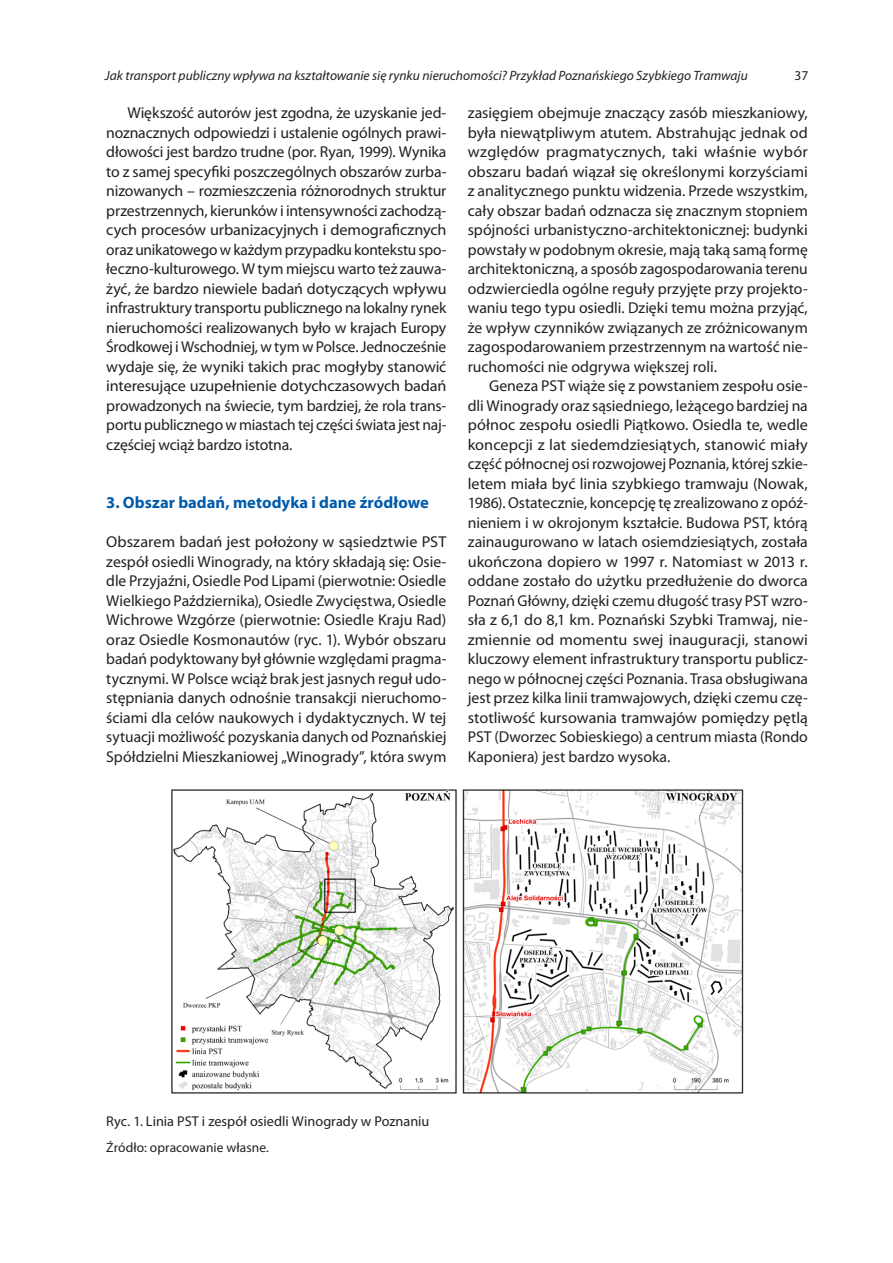
<style>
.page{position:relative;width:893px;height:1263px;background:#fff}
.page>*{position:absolute;margin:0;border:0;box-sizing:border-box;transform-origin:0 0}
.t1{font:700 16.5px "Myriad Pro";letter-spacing:.005em;color:#015aaa}
.t2{font:15.75px/19.5px "Myriad Pro";letter-spacing:-.005em;color:#231f20;text-align:justify}
.t3{font:14.25px "Myriad Pro";color:#231f20}
.t4{font:italic 13.5px "Myriad Pro";color:#231f20}
.t5{font:13.5px "Myriad Pro";letter-spacing:.005em;color:#231f20}
</style>
<div class="page">
<img style="left:171px;top:789px;width:573px;height:305px">
<p class="t4" style="left:105px;top:67px;width:644px">Jak transport publiczny wpływa na kształtowanie się rynku nieruchomości? Przykład Poznańskiego Szybkiego Tramwaju</p>
<p class="t5" style="left:794px;top:67px;width:15px">37</p>
<p class="t2" style="left:106px;top:103px;width:342px;text-indent:21px">Większość autorów jest zgodna, że uzyskanie jed&shy;noznacznych odpowiedzi i ustalenie ogólnych prawi&shy;dłowości jest bardzo trudne (por. Ryan, 1999). Wynika to z samej specyfiki poszczególnych obszarów zurba&shy;nizowanych – rozmieszczenia różnorodnych struktur przestrzennych, kierunków i intensywności zachodzą&shy;cych procesów urbanizacyjnych i demograficznych oraz unikatowego w każdym przypadku kontekstu spo&shy;łeczno-kulturowego. W tym miejscu warto też zauwa&shy;żyć, że bardzo niewiele badań dotyczących wpływu infrastruktury transportu publicznego na lokalny rynek nieruchomości realizowanych było w krajach Europy Środkowej i Wschodniej, w tym w Polsce. Jednocześnie wydaje się, że wyniki takich prac mogłyby stanowić interesujące uzupełnienie dotychczasowych badań prowadzonych na świecie, tym bardziej, że rola trans&shy;portu publicznego w miastach tej części świata jest naj&shy;częściej wciąż bardzo istotna.</p>
<p class="t1" style="left:106px;top:492px;width:324px">3. Obszar badań, metodyka i dane źródłowe</p>
<p class="t2" style="left:106px;top:532px;width:342px">Obszarem badań jest położony w sąsiedztwie PST zespół osiedli Winogrady, na który składają się: Osie&shy;dle Przyjaźni, Osiedle Pod Lipami (pierwotnie: Osiedle Wielkiego Października), Osiedle Zwycięstwa, Osiedle Wichrowe Wzgórze (pierwotnie: Osiedle Kraju Rad) oraz Osiedle Kosmonautów (ryc. 1). Wybór obszaru badań podyktowany był głównie względami pragma&shy;tycznymi. W Polsce wciąż brak jest jasnych reguł udo&shy;stępniania danych odnośnie transakcji nieruchomo&shy;ściami dla celów naukowych i dydaktycznych. W tej sytuacji możliwość pozyskania danych od Poznańskiej Spółdzielni Mieszkaniowej „Winogrady”, która swym</p>
<p class="t2" style="left:468px;top:103px;width:342px">zasięgiem obejmuje znaczący zasób mieszkaniowy, była niewątpliwym atutem. Abstrahując jednak od względów pragmatycznych, taki właśnie wybór obszaru badań wiązał się określonymi korzyściami z analitycznego punktu widzenia. Przede wszystkim, cały obszar badań odznacza się znacznym stopniem spójności urbanistyczno-architektonicznej: budynki powstały w podobnym okresie, mają taką samą formę architektoniczną, a sposób zagospodarowania terenu odzwierciedla ogólne reguły przyjęte przy projekto&shy;waniu tego typu osiedli. Dzięki temu można przyjąć, że wpływ czynników związanych ze zróżnicowanym zagospodarowaniem przestrzennym na wartość nie&shy;ruchomości nie odgrywa większej roli.</p>
<p class="t2" style="left:468px;top:376px;width:342px;text-indent:21px">Geneza PST wiąże się z powstaniem zespołu osie&shy;dli Winogrady oraz sąsiedniego, leżącego bardziej na północ zespołu osiedli Piątkowo. Osiedla te, wedle koncepcji z lat siedemdziesiątych, stanowić miały część północnej osi rozwojowej Poznania, której szkie&shy;letem miała być linia szybkiego tramwaju (Nowak, 1986). Ostatecznie, koncepcję tę zrealizowano z opóź&shy;nieniem i w okrojonym kształcie. Budowa PST, którą zainaugurowano w latach osiemdziesiątych, została ukończona dopiero w 1997 r. Natomiast w 2013 r. oddane zostało do użytku przedłużenie do dworca Poznań Główny, dzięki czemu długość trasy PST wzro&shy;sła z 6,1 do 8,1 km. Poznański Szybki Tramwaj, nie&shy;zmiennie od momentu swej inauguracji, stanowi kluczowy element infrastruktury transportu publicz&shy;nego w północnej części Poznania. Trasa obsługiwana jest przez kilka linii tramwajowych, dzięki czemu czę&shy;stotliwość kursowania tramwajów pomiędzy pętlą PST (Dworzec Sobieskiego) a centrum miasta (Rondo Kaponiera) jest bardzo wysoka.</p>
<p class="t3" style="left:106px;top:1112px;width:325px">Ryc. 1. Linia PST i zespół osiedli Winogrady w Poznaniu</p>
<p class="t5" style="left:106px;top:1139px;width:164px">Źródło: opracowanie własne.</p>
</div>
